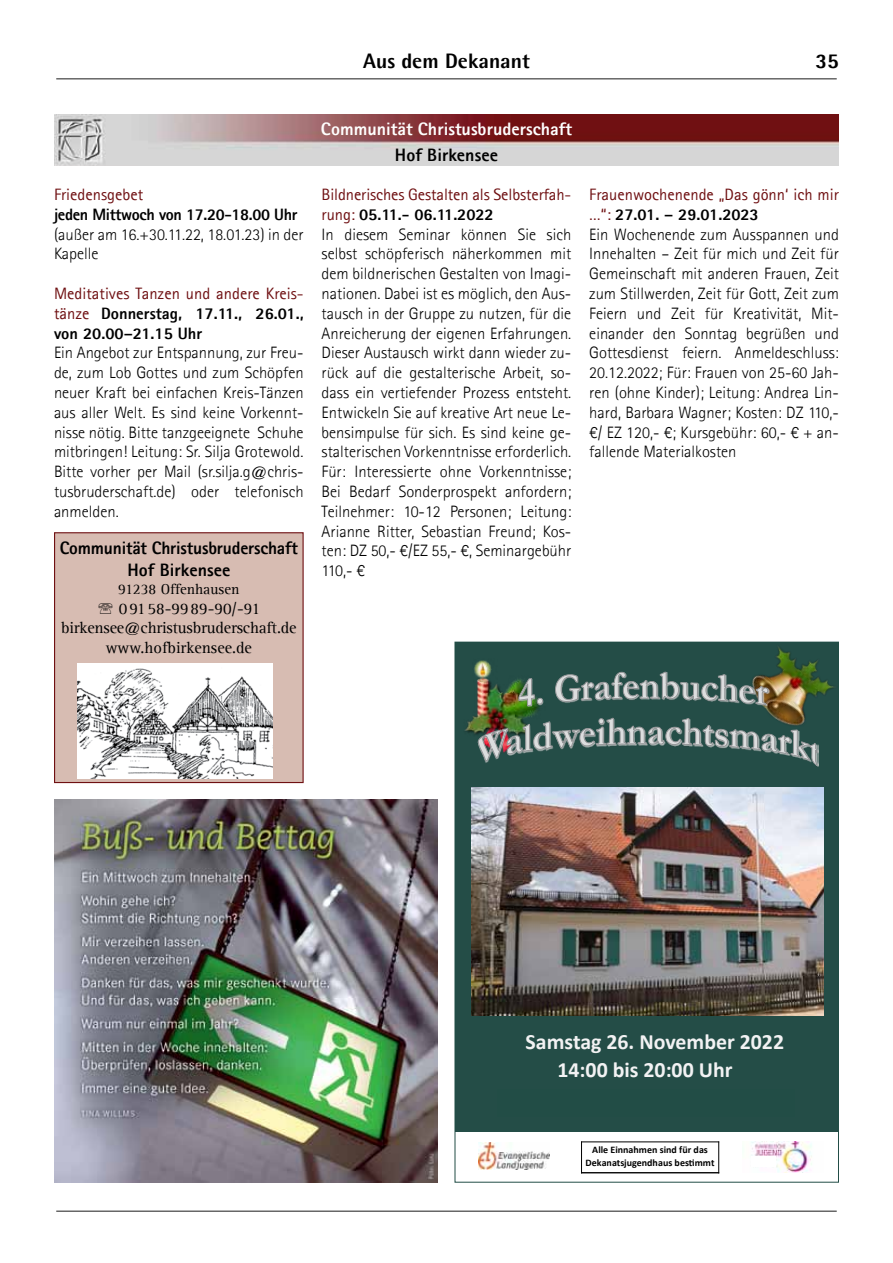
<style>
.page{position:relative;width:893px;height:1263px;background:#fff}
.page>*{position:absolute;margin:0;border:0;box-sizing:border-box;transform-origin:0 0}
.t1{font:700 21.9px/27.8px "Calibri";color:#f2f2f3}
.t2{font:800 21px "Agfa Rotis Semisans";color:#000}
.t3{font:800 18px/21.6px "Agfa Rotis Sans Serif";letter-spacing:-.01em;color:#000;text-align:center}
.t4{font:800 18px "Agfa Rotis Sans Serif";color:#fff}
.t5{font:300 16.5px/19.8px "Agfa Rotis Sans Serif";color:#000}
.t6{font:800 16.5px/19.8px "Agfa Rotis Sans Serif";letter-spacing:-.02em;color:#000;text-align:justify}
.t7{font:16.5px "Agfa Rotis Serif";letter-spacing:-.01em;color:#000}
.t8{font:16.5px "Agfa Rotis Sans Serif";color:#6f1012}
.t9{font:15px "Agfa Rotis Serif";color:#000}
.t10{font:700 10.05px/12.3px "Calibri";color:#000;text-align:center}
.s1{font-weight:400;color:#6f1012}
.s2{font-weight:800}
</style>
<div class="page">
<hr style="left:56px;top:1210px;width:781px;height:2px;background:#000">
<hr style="left:56px;top:78px;width:781px;height:2px;background:#000">
<img style="left:137px;top:115px;width:701px;height:51px">
<div style="left:322px;top:149px;width:249px;height:17px;background:#d6d6d6"></div>
<svg style="left:310px;top:123px;width:273px;height:22px;background:#8d4547"></svg>
<img style="left:54px;top:115px;width:83px;height:51px">
<div style="left:55px;top:533px;width:248px;height:249px;background:#d7bcb2"></div>
<div style="left:54px;top:532px;width:250px;height:251px;border:1px solid #6f1012"></div>
<img style="left:77px;top:663px;width:196px;height:115px">
<div style="left:455px;top:642px;width:383px;height:540px;background:#244d47"></div>
<img style="left:471px;top:787px;width:353px;height:228px">
<img style="left:464px;top:660px;width:28px;height:83px">
<img style="left:776px;top:646px;width:59px;height:49px">
<img style="left:479px;top:672px;width:339px;height:94px">
<svg style="left:518px;top:678px;width:25px;height:28px"></svg>
<svg style="left:555px;top:672px;width:213px;height:36px"></svg>
<svg style="left:478px;top:718px;width:339px;height:48px"></svg>
<div style="left:455px;top:1132px;width:383px;height:50px;background:#fff"></div>
<img style="left:751px;top:1141px;width:61px;height:32px">
<div style="left:751px;top:1156px;width:24px;height:11px;background:#fff"></div>
<img style="left:478px;top:1143px;width:72px;height:26px">
<hr style="left:581px;top:1141px;width:1px;height:32px;background:#000">
<hr style="left:718px;top:1141px;width:1px;height:32px;background:#000">
<hr style="left:581px;top:1141px;width:138px;height:1px;background:#000">
<hr style="left:581px;top:1172px;width:138px;height:1px;background:#000">
<img style="left:54px;top:799px;width:383px;height:383px">
<p class="t2" style="left:363px;top:48px;width:168px">Aus dem Dekanant</p>
<p class="t2" style="left:815px;top:48px;width:25px">35</p>
<p class="t8" style="left:54px;top:185px;width:91px">Friedensgebet</p>
<p class="t6" style="left:54px;top:204px;width:245px">jeden Mittwoch von 17.20-18.00 Uhr</p>
<p class="t5" style="left:54px;top:224px;width:251px">(außer am 16.+30.11.22, 18.01.23) in der<br>Kapelle</p>
<p class="t6" style="left:54px;top:283px;width:251px"><span class="s1">Meditatives Tanzen und andere Kreis&shy;tänze</span> Donnerstag, 17.11., 26.01., von 20.00–21.15 Uhr</p>
<p class="t5" style="left:54px;top:343px;width:251px;text-align:justify">Ein Angebot zur Entspannung, zur Freu&shy;de, zum Lob Gottes und zum Schöpfen neuer Kraft bei einfachen Kreis-Tänzen aus aller Welt. Es sind keine Vorkennt&shy;nisse nötig. Bitte tanzgeeignete Schuhe mitbringen! Leitung: Sr. Silja Grotewold.<br>Bitte vorher per Mail (sr.silja.g@chris&shy;tusbruderschaft.de) oder telefonisch anmelden.</p>
<p class="t3" style="left:60px;top:537px;width:240px">Communität Christusbruderschaft<br>Hof Birkensee</p>
<p class="t9" style="left:118px;top:580px;width:123px">91238 Offenhausen</p>
<p class="t7" style="left:119px;top:599px;width:143px">09158-9989-90/-91</p>
<p class="t7" style="left:61px;top:619px;width:237px">birkensee@christusbruderschaft.de</p>
<p class="t7" style="left:106px;top:638px;width:148px">www.hofbirkensee.de</p>
<p class="t4" style="left:321px;top:117px;width:252px">Communität Christusbruderschaft</p>
<p class="t3" style="left:395px;top:144px;width:104px">Hof Birkensee</p>
<p class="t5" style="left:322px;top:184px;width:251px"><span class="s1">Bildnerisches Gestalten als Selbsterfah&shy;rung:</span> <span class="s2">05.11.- 06.11.2022<br></span>In diesem Seminar können Sie sich selbst schöpferisch näherkommen mit dem bildnerischen Gestalten von Imagi&shy;nationen. Dabei ist es möglich, den Aus&shy;tausch in der Gruppe zu nutzen, für die Anreicherung der eigenen Erfahrungen.<br>Dieser Austausch wirkt dann wieder zu&shy;rück auf die gestalterische Arbeit, so&shy;dass ein vertiefender Prozess entsteht.<br>Entwickeln Sie auf kreative Art neue Le&shy;bensimpulse für sich. Es sind keine ge&shy;stalterischen Vorkenntnisse erforderlich.<br>Für: Interessierte ohne Vorkenntnisse; Bei Bedarf Sonderprospekt anfordern; Teilnehmer: 10-12 Personen; Leitung:<br>Arianne Ritter, Sebastian Freund; Kos&shy;ten: DZ 50,- €/EZ 55,- €, Seminargebühr 110,- €</p>
<p class="t5" style="left:589px;top:184px;width:251px"><span class="s1">Frauenwochenende „Das gönn‘ ich mir …“:</span> <span class="s2">27.01. – 29.01.2023<br></span>Ein Wochenende zum Ausspannen und Innehalten – Zeit für mich und Zeit für Gemeinschaft mit anderen Frauen, Zeit zum Stillwerden, Zeit für Gott, Zeit zum Feiern und Zeit für Kreativität, Mit&shy;einander den Sonntag begrüßen und Gottesdienst feiern. Anmeldeschluss:<br>20.12.2022; Für: Frauen von 25-60 Jah&shy;ren (ohne Kinder); Leitung: Andrea Lin&shy;hard, Barbara Wagner; Kosten: DZ 110,- €/ EZ 120,- €; Kursgebühr: 60,- € + an&shy;fallende Materialkosten</p>
<h1 class="t1" style="left:557px;top:1028px;width:228px;text-indent:-32px">Samstag 26. November 2022<br>14:00 bis 20:00 Uhr</h1>
<p class="t10" style="left:586px;top:1144px;width:130px">Alle Einnahmen sind für das<br>Dekanatsjugendhaus bestimmt</p>
</div>
